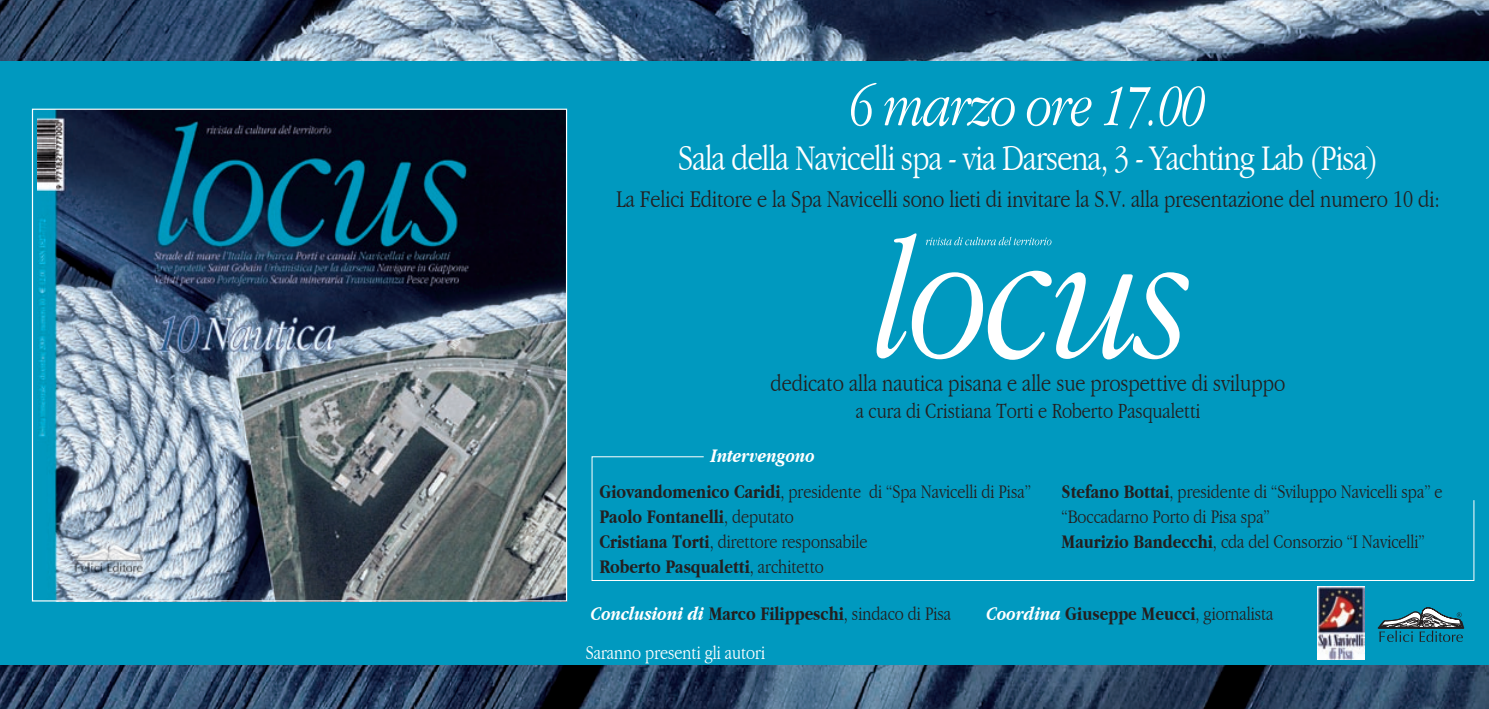
<style>
.page{position:relative;width:1489px;height:709px;background:#fff}
.page>*{position:absolute;margin:0;border:0;box-sizing:border-box;transform-origin:0 0}
.t1{font:italic 300 condensed 60px "Garamond";letter-spacing:-.02em;color:#fff}
.t2{font:300 condensed 37.5px "Garamond";letter-spacing:-.02em;color:#fff}
.Corpo_del_testo_2{font:300 condensed 25px "Garamond";color:#231f20}
.Corpo_del_testo_2-2{font:300 condensed 22.5px "Garamond";color:#231f20}
.t3{font:300 condensed 20px/25px "Garamond";color:#231f20}
.t4{font:700 condensed 20px "Garamond";color:#231f20}
.t5{font:300 condensed 20px "Garamond";color:#fff}
.t6{font:italic 700 condensed 20px "Garamond";color:#fff}
.s1{font-weight:700}
.s2{font-weight:300}
.s3{font-style:italic;color:#fff}
</style>
<div class="page">
<div style="left:0;top:0;width:1488px;height:709px;background:#0099bf"></div>
<img style="left:37px;top:111px;width:528px;height:488px">
<img style="left:0;top:0;width:1488px;height:60px">
<img style="left:0;top:665px;width:1488px;height:44px">
<svg style="left:876px;top:233px;width:312px;height:127px"></svg>
<svg style="left:591px;top:456px;width:883px;height:125px"></svg>
<svg style="left:1377px;top:607px;width:86px;height:35px"></svg>
<img style="left:1317px;top:586px;width:47px;height:73px">
<p class="t1" style="left:850px;top:73px;width:357px">6 marzo ore 17.00</p>
<p class="t2" style="left:678px;top:137px;width:701px">Sala della Navicelli spa - via Darsena, 3 - Yachting Lab (Pisa)</p>
<p class="Corpo_del_testo_2" style="left:616px;top:185px;width:825px">La Felici Editore e la Spa Navicelli sono lieti di invitare la S.V. alla presentazione del numero 10 di:</p>
<p class="Corpo_del_testo_2" style="left:770px;top:369px;width:516px">dedicato alla nautica pisana e alle sue prospettive di sviluppo</p>
<p class="Corpo_del_testo_2-2" style="left:855px;top:398px;width:346px">a cura di Cristiana Torti e Roberto Pasqualetti</p>
<p class="t6" style="left:710px;top:444px;width:106px">Intervengono</p>
<p class="t3" style="left:599px;top:479px;width:433px"><span class="s1">Giovandomenico Caridi</span>, presidente di “Spa Navicelli di Pisa”</p>
<p class="t4" style="left:599px;top:505px;width:196px">Paolo Fontanelli<span class="s2">, deputato</span></p>
<p class="t3" style="left:599px;top:529px;width:269px"><span class="s1">Cristiana Torti</span>, direttore responsabile</p>
<p class="t4" style="left:599px;top:555px;width:226px">Roberto Pasqualetti<span class="s2">, architetto</span></p>
<p class="t3" style="left:1061px;top:479px;width:382px"><span class="s1">Stefano Bottai</span>, presidente di “Sviluppo Navicelli spa” e “Boccadarno Porto di Pisa spa”</p>
<p class="t3" style="left:1061px;top:529px;width:365px"><span class="s1">Maurizio Bandecchi</span>, cda del Consorzio “I Navicelli”</p>
<p class="t4" style="left:591px;top:602px;width:362px"><span class="s3">Conclusioni di</span> Marco Filippeschi<span class="s2">, sindaco di Pisa</span></p>
<p class="t4" style="left:986px;top:602px;width:288px"><span class="s3">Coordina</span> Giuseppe Meucci<span class="s2">, giornalista</span></p>
<p class="t5" style="left:586px;top:641px;width:181px">Saranno presenti gli autori</p>
</div>
